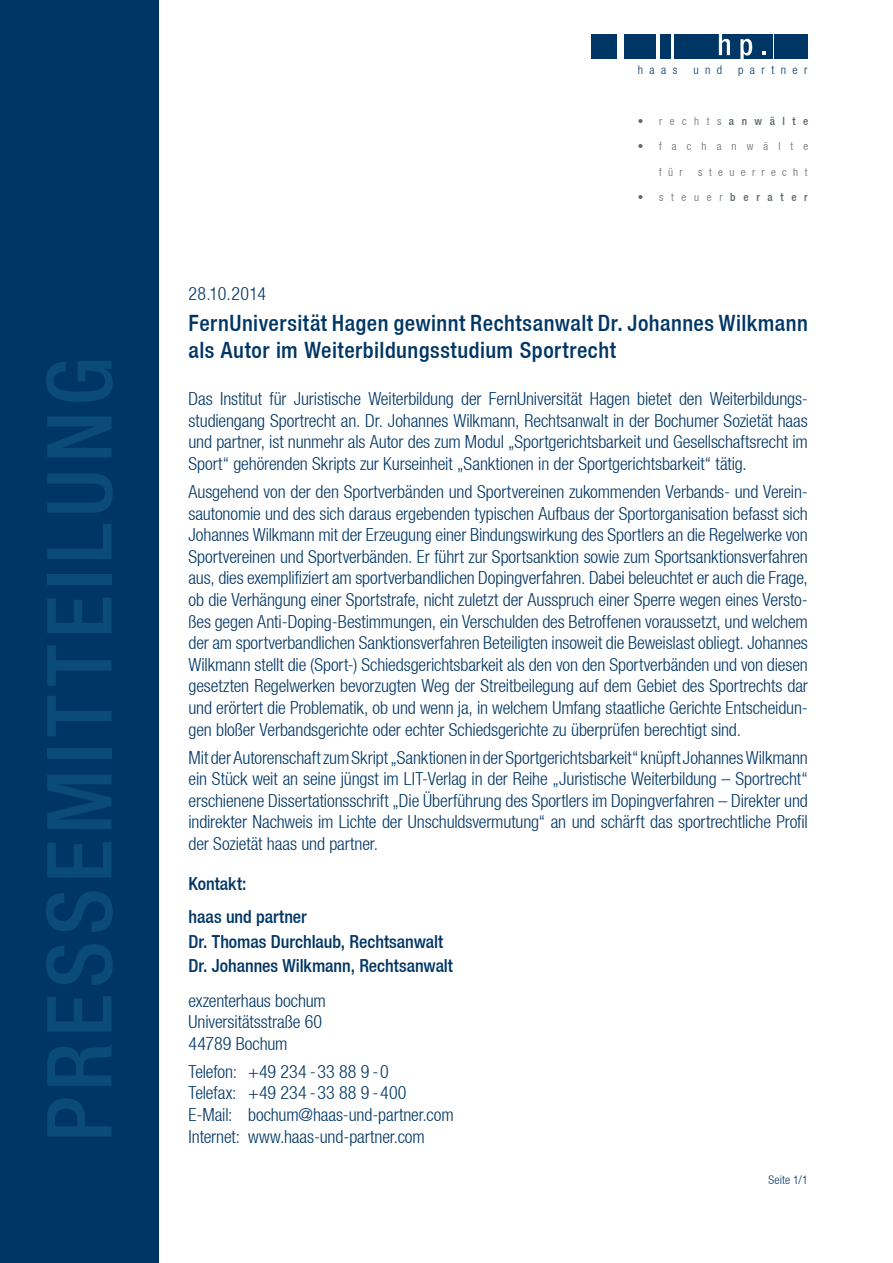
<style>
.page{position:relative;width:893px;height:1263px;background:#fff}
.page>*{position:absolute;margin:0;border:0;box-sizing:border-box;transform-origin:0 0}
.t1{font:500 condensed 90px "Helvetica Neue";letter-spacing:.065em;color:#0b4b79}
.t2{font:500 condensed 22.5px/27px "Helvetica Neue";letter-spacing:.02em;color:#003665}
.t3{font:300 condensed 18px/21.6px "Helvetica Neue";letter-spacing:-.005em;color:#003665;text-align:justify}
.t4{font:500 condensed 18px/32.2px "Helvetica Neue";letter-spacing:-.005em;color:#003665}
.t5{font:300 condensed 12px "Helvetica Neue";letter-spacing:.54em;color:#003665}
.t6{font:300 condensed 11.25px "Helvetica Neue";letter-spacing:.67em;color:#5d686d}
.t7{font:300 condensed 11.25px "Helvetica Neue";letter-spacing:.9em;color:#5d686d}
.t8{font:300 condensed 11.25px "Helvetica Neue";letter-spacing:.57em;color:#5d686d}
.s1{font-weight:500}
</style>
<div class="page">
<div style="left:591px;top:34px;width:26px;height:25px;background:#003665"></div>
<div style="left:625px;top:34px;width:31px;height:25px;background:#003665"></div>
<div style="left:660px;top:34px;width:11px;height:25px;background:#003665"></div>
<div style="left:674px;top:34px;width:99px;height:25px;background:#003665"></div>
<div style="left:774px;top:34px;width:34px;height:25px;background:#003665"></div>
<svg style="left:719px;top:34px;width:11px;height:21px"></svg>
<svg style="left:740px;top:39px;width:12px;height:20px"></svg>
<svg style="left:762px;top:51px;width:3px;height:4px"></svg>
<div style="left:0;top:0;width:159px;height:1263px;background:#003665"></div>
<h1 class="t1" style="left:26px;top:1142px;width:786px;rotate:-90deg">PRESSEmitteilung</h1>
<p class="t5" style="left:638px;top:63px;width:41px">haas</p>
<p class="t5" style="left:693px;top:63px;width:30px">und</p>
<p class="t5" style="left:738px;top:63px;width:71px">partner</p>
<p class="t6" style="left:638px;top:115px;width:172px">• rechts<span class="s1">anwälte</span></p>
<p class="t7" style="left:638px;top:140px;width:172px">• fachanwälte</p>
<p class="t6" style="left:659px;top:166px;width:25px">für</p>
<p class="t8" style="left:698px;top:166px;width:111px">steuerrecht</p>
<p class="t6" style="left:638px;top:191px;width:171px">• steuer<span class="s1">berater</span></p>
<p class="t3" style="left:189px;top:283px;width:79px">28.10.2014</p>
<p class="t2" style="left:189px;top:309px;width:621px">FernUniversität Hagen gewinnt Rechtsanwalt Dr. Johannes Wilkmann als Autor im Weiterbildungsstudium Sportrecht</p>
<p class="t3" style="left:189px;top:388px;width:621px">Das Institut für Juristische Weiterbildung der FernUniversität Hagen bietet den Weiterbildungs&shy;studiengang Sportrecht an. Dr. Johannes Wilkmann, Rechtsanwalt in der Bochumer Sozietät haas und partner, ist nunmehr als Autor des zum Modul „Sportgerichtsbarkeit und Gesellschaftsrecht im Sport“ gehörenden Skripts zur Kurseinheit „Sanktionen in der Sportgerichtsbarkeit“ tätig.</p>
<p class="t3" style="left:189px;top:481px;width:621px">Ausgehend von der den Sportverbänden und Sportvereinen zukommenden Verbands- und Verein&shy;sautonomie und des sich daraus ergebenden typischen Aufbaus der Sportorganisation befasst sich Johannes Wilkmann mit der Erzeugung einer Bindungswirkung des Sportlers an die Regelwerke von Sportvereinen und Sportverbänden. Er führt zur Sportsanktion sowie zum Sportsanktionsverfahren aus, dies exemplifiziert am sportverbandlichen Dopingverfahren. Dabei beleuchtet er auch die Frage, ob die Verhängung einer Sportstrafe, nicht zuletzt der Ausspruch einer Sperre wegen eines Versto&shy;ßes gegen Anti-Doping-Bestimmungen, ein Verschulden des Betroffenen voraussetzt, und welchem der am sportverbandlichen Sanktionsverfahren Beteiligten insoweit die Beweislast obliegt. Johannes Wilkmann stellt die (Sport-) Schiedsgerichtsbarkeit als den von den Sportverbänden und von diesen gesetzten Regelwerken bevorzugten Weg der Streitbeilegung auf dem Gebiet des Sportrechts dar und erörtert die Problematik, ob und wenn ja, in welchem Umfang staatliche Gerichte Entscheidun&shy;gen bloßer Verbandsgerichte oder echter Schiedsgerichte zu überprüfen berechtigt sind.</p>
<p class="t3" style="left:189px;top:746px;width:621px">Mit der Autorenschaft zum Skript „Sanktionen in der Sportgerichtsbarkeit“ knüpft Johannes Wilkmann ein Stück weit an seine jüngst im LIT-Verlag in der Reihe „Juristische Weiterbildung – Sportrecht“ erschienene Dissertationsschrift „Die Überführung des Sportlers im Dopingverfahren – Direkter und indirekter Nachweis im Lichte der Unschuldsvermutung“ an und schärft das sportrechtliche Profil der Sozietät haas und partner.</p>
<p class="t4" style="left:189px;top:868px;width:120px">Kontakt:<br>haas und partner</p>
<p class="t4" style="left:189px;top:928px;width:266px;line-height:24.8px">Dr. Thomas Durchlaub, Rechtsanwalt<br>Dr. Johannes Wilkmann, Rechtsanwalt</p>
<p class="t3" style="left:189px;top:989px;width:139px;text-align:left">exzenterhaus bochum<br>Universitätsstraße 60<br>44789 Bochum</p>
<p class="t3" style="left:189px;top:1060px;width:267px;text-align:left">Telefon: +49 234 - 33 88 9 - 0<br>Telefax: +49 234 - 33 88 9 - 400<br>E-Mail: bochum@haas-und-partner.com Internet: www.haas-und-partner.com</p>
<p class="t5" style="left:768px;top:1173px;width:41px">Seite 1/1</p>
</div>
